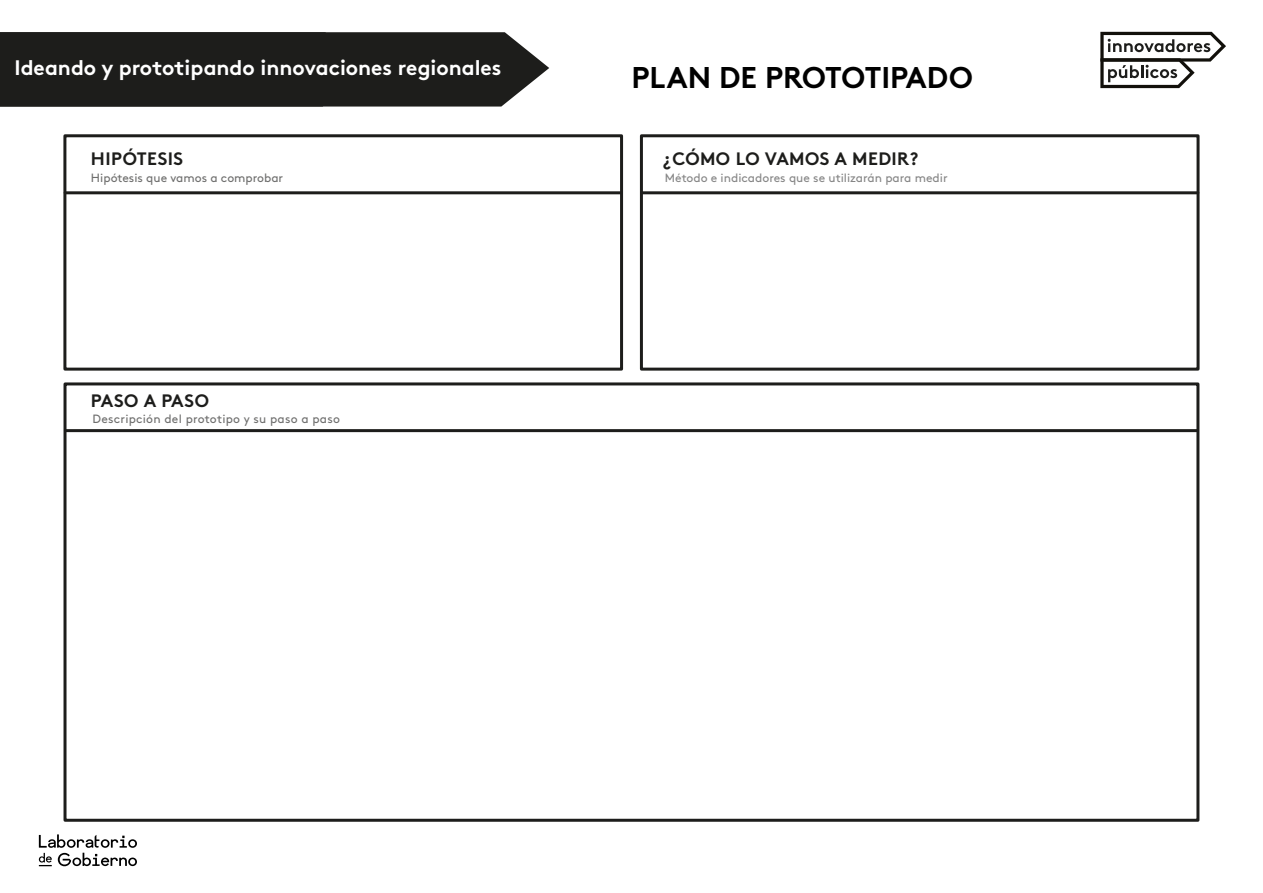
<style>
.page{position:relative;width:1263px;height:893px;background:#fff}
.page>*{position:absolute;margin:0;border:0;box-sizing:border-box;transform-origin:0 0}
.t1{font:700 30px "Brown";color:#000}
.t2{font:700 21px "Brown";color:#fff}
.t3{font:700 18px "Brown";letter-spacing:.02em;color:#1d1d1b}
.t4{font:12px "Brown";letter-spacing:.015em;color:#6f6f6e}
.t5{font:12px "Brown";color:#868686}
</style>
<div class="page">
<svg style="left:1100px;top:32px;width:126px;height:56px"></svg>
<div style="left:0;top:32px;width:549px;height:75px;background:#1d1d1b"></div>
<svg style="left:39px;top:834px;width:98px;height:32px"></svg>
<hr style="left:65px;top:191px;width:556px;height:3px;background:#1d1d1b">
<div style="left:63px;top:134px;width:560px;height:237px;border:3px solid #1d1d1b"></div>
<hr style="left:65px;top:429px;width:1132px;height:3px;background:#1d1d1b">
<div style="left:64px;top:382px;width:1135px;height:440px;border:3px solid #1d1d1b"></div>
<hr style="left:642px;top:191px;width:556px;height:3px;background:#1d1d1b">
<div style="left:640px;top:134px;width:559px;height:237px;border:3px solid #1d1d1b"></div>
<h2 class="t2" style="left:15px;top:50px;width:489px">Ideando y prototipando innovaciones regionales</h2>
<h1 class="t1" style="left:631px;top:53px;width:343px">PLAN DE PROTOTIPADO</h1>
<h3 class="t3" style="left:91px;top:144px;width:94px">HIPÓTESIS</h3>
<p class="t4" style="left:91px;top:169px;width:194px">Hipótesis que vamos a comprobar</p>
<h3 class="t3" style="left:91px;top:386px;width:119px">PASO A PASO</h3>
<p class="t4" style="left:93px;top:410px;width:249px">Descripción del prototipo y su paso a paso</p>
<h3 class="t3" style="left:663px;top:144px;width:257px">¿CÓMO LO VAMOS A MEDIR?</h3>
<p class="t5" style="left:665px;top:169px;width:284px">Método e indicadores que se utilizarán para medir</p>
</div>
